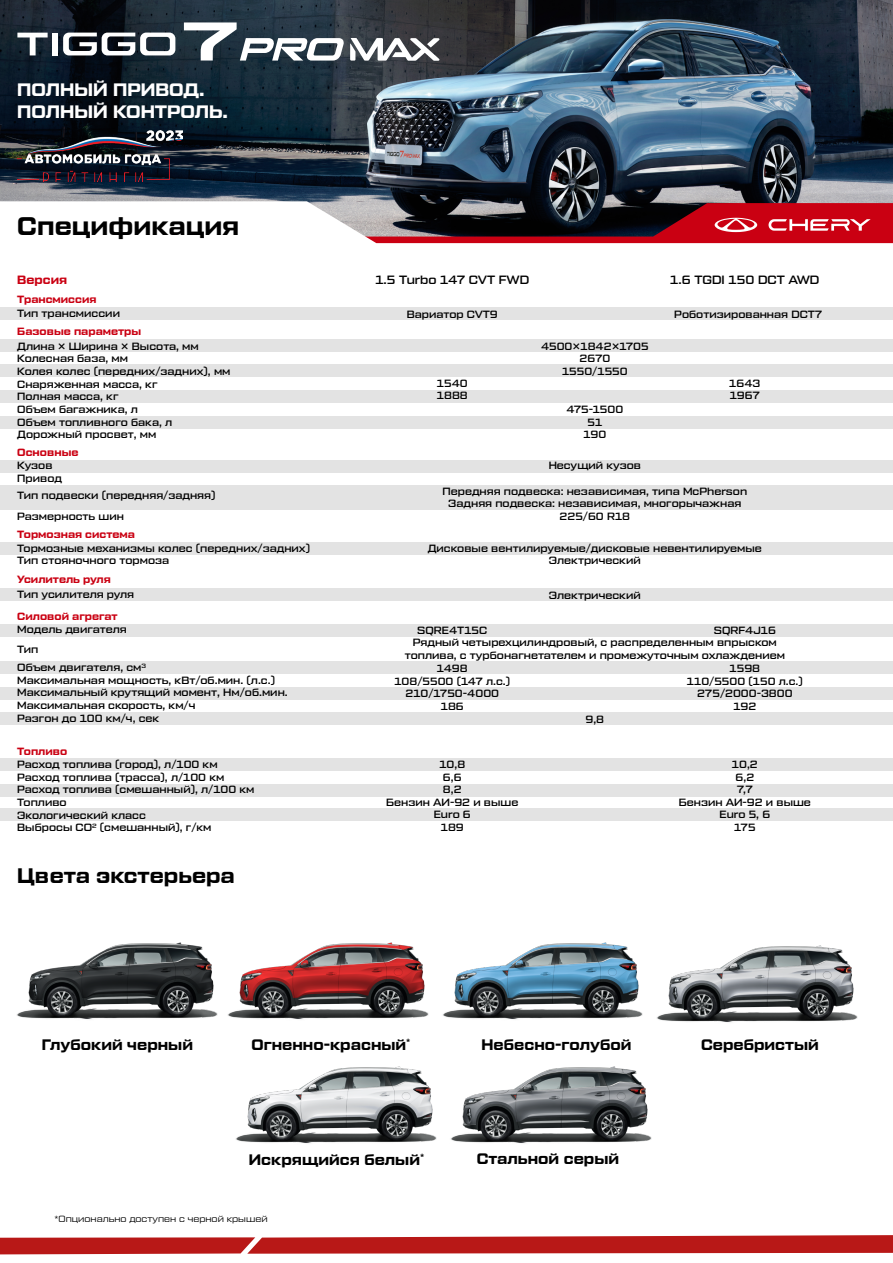
<style>
.page{position:relative;width:893px;height:1263px;background:#fff}
.page>*{position:absolute;margin:0;border:0;box-sizing:border-box;transform-origin:0 0}
.t1{font:25.5px "Tactic Sans Bld";color:#000}
.t2{font:21px "Tactic Sans Bld";color:#000}
.t3{font:18px/21.6px "Tactic Sans Bld";color:#fff}
.t4{font:15.15px "Tactic Sans Bld";color:#000}
.t5{font:500 12px "Tactic Sans";color:#000}
.t6{font:12px "Tactic Sans Bld";color:#ca0012}
.t7{font:500 10.5px/12.6px "Tactic Sans";color:#000;text-align:center}
.t8{font:10.5px "Tactic Sans Bld";color:#ca0012}
.t9{font:9px "Tactic Sans";color:#000}
</style>
<div class="page">
<svg style="left:600px;top:509px;width:293px;height:216px"></svg>
<img style="left:0;top:0;width:893px;height:201px">
<svg style="left:0;top:201px;width:893px;height:2px"></svg>
<div style="left:0;top:542px;width:893px;height:13px;background:#e3e3e3"></div>
<div style="left:0;top:588px;width:893px;height:12px;background:#e3e3e3"></div>
<div style="left:0;top:624px;width:893px;height:13px;background:#e3e3e3"></div>
<div style="left:0;top:661px;width:893px;height:13px;background:#e3e3e3"></div>
<div style="left:0;top:687px;width:893px;height:13px;background:#e3e3e3"></div>
<div style="left:0;top:712px;width:893px;height:12px;background:#e3e3e3"></div>
<div style="left:0;top:758px;width:893px;height:13px;background:#e3e3e3"></div>
<div style="left:0;top:784px;width:893px;height:13px;background:#e3e3e3"></div>
<div style="left:0;top:808px;width:893px;height:13px;background:#e3e3e3"></div>
<svg style="left:0;top:1235px;width:893px;height:19px"></svg>
<img style="left:17px;top:942px;width:201px;height:78px">
<img style="left:228px;top:942px;width:201px;height:78px">
<img style="left:236px;top:1066px;width:201px;height:78px">
<img style="left:451px;top:1066px;width:201px;height:78px">
<img style="left:657px;top:945px;width:201px;height:78px">
<img style="left:443px;top:942px;width:200px;height:78px">
<svg style="left:350px;top:38px;width:89px;height:23px"></svg>
<svg style="left:17px;top:33px;width:31px;height:22px"></svg>
<div style="left:52px;top:33px;width:6px;height:22px;background:#fff"></div>
<svg style="left:63px;top:33px;width:112px;height:22px"></svg>
<svg style="left:184px;top:22px;width:160px;height:39px"></svg>
<div style="left:0;top:339px;width:893px;height:13px;background:#e3e3e3"></div>
<div style="left:0;top:364px;width:893px;height:13px;background:#e3e3e3"></div>
<div style="left:0;top:390px;width:893px;height:13px;background:#e3e3e3"></div>
<div style="left:0;top:416px;width:893px;height:13px;background:#e3e3e3"></div>
<div style="left:0;top:307px;width:893px;height:13px;background:#e3e3e3"></div>
<div style="left:0;top:460px;width:893px;height:13px;background:#e3e3e3"></div>
<div style="left:0;top:485px;width:893px;height:24px;background:#e3e3e3"></div>
<svg style="left:310px;top:203px;width:583px;height:41px"></svg>
<img style="left:17px;top:130px;width:166px;height:52px">
<h3 class="t3" style="left:17px;top:79px;width:212px">ПОЛНЫЙ ПРИВОД.<br>ПОЛНЫЙ КОНТРОЛЬ.</h3>
<h1 class="t1" style="left:17px;top:213px;width:224px">Спецификация</h1>
<p class="t6" style="left:17px;top:274px;width:51px">Версия</p>
<p class="t5" style="left:375px;top:274px;width:155px">1.5 Turbo 147 CVT FWD</p>
<p class="t5" style="left:670px;top:274px;width:151px">1.6 TGDI 150 DCT AWD</p>
<p class="t8" style="left:17px;top:294px;width:81px">Трансмиссия</p>
<p class="t7" style="left:17px;top:340px;width:215px;text-align:left">Длина × Ширина × Высота, мм<br>Колесная база, мм<br>Колея колес (передних/задних), мм<br>Снаряженная масса, кг<br>Полная масса, кг<br>Объем багажника, л<br>Объем топливного бака, л<br>Дорожный просвет, мм</p>
<p class="t7" style="left:541px;top:340px;width:109px">4500×1842×1705<br>2670<br>1550/1550</p>
<p class="t7" style="left:17px;top:308px;width:104px">Тип трансмиссии</p>
<p class="t7" style="left:407px;top:308px;width:93px">Вариатор CVT9</p>
<p class="t7" style="left:674px;top:308px;width:149px">Роботизированная DCT7</p>
<p class="t8" style="left:17px;top:326px;width:125px">Базовые параметры</p>
<p class="t7" style="left:437px;top:377px;width:32px;text-align:left">1540<br>1888</p>
<p class="t7" style="left:729px;top:377px;width:33px;text-align:left">1643<br>1967</p>
<p class="t7" style="left:566px;top:403px;width:58px">475-1500<br>51<br>190</p>
<p class="t8" style="left:17px;top:447px;width:63px">Основные</p>
<p class="t7" style="left:17px;top:459px;width:46px;text-align:left">Кузов<br>Привод</p>
<p class="t7" style="left:17px;top:485px;width:200px;line-height:20.7px;text-align:left">Тип подвески (передняя/задняя)<br>Размерность шин</p>
<p class="t8" style="left:17px;top:528px;width:119px">Тормозная система</p>
<p class="t8" style="left:17px;top:574px;width:95px">Усилитель руля</p>
<p class="t7" style="left:17px;top:542px;width:294px;text-align:left">Тормозные механизмы колес (передних/задних)<br>Тип стояночного тормоза</p>
<p class="t7" style="left:17px;top:588px;width:118px">Тип усилителя руля</p>
<p class="t8" style="left:17px;top:611px;width:102px">Силовой агрегат</p>
<p class="t7" style="left:17px;top:620px;width:130px;line-height:18.9px;text-align:left">Модель двигателя<br>Тип<br>Объем двигателя, см<sup>3</sup></p>
<p class="t7" style="left:17px;top:674px;width:272px;text-align:left">Максимальная мощность, кВт/об.мин. (л.с.)<br>Максимальный крутящий момент, Нм/об.мин.<br>Максимальная скорость, км/ч<br>Разгон до 100 км/ч, сек</p>
<p class="t8" style="left:17px;top:746px;width:52px">Топливо</p>
<p class="t7" style="left:17px;top:758px;width:239px;text-align:left">Расход топлива (город), л/100 км<br>Расход топлива (трасса), л/100 км<br>Расход топлива (смешанный), л/100 км<br>Топливо<br>Экологический класс<br>Выбросы СО<sup>2</sup> (смешанный), г/км</p>
<h2 class="t2" style="left:17px;top:865px;width:219px">Цвета экстерьера</h2>
<p class="t7" style="left:549px;top:459px;width:94px">Несущий кузов</p>
<p class="t7" style="left:443px;top:485px;width:306px">Передняя подвеска: независимая, типа McPherson<br>Задняя подвеска: независимая, многорычажная<br>225/60 R18</p>
<p class="t7" style="left:428px;top:542px;width:336px">Дисковые вентилируемые/дисковые невентилируемые<br>Электрический</p>
<p class="t7" style="left:549px;top:589px;width:93px">Электрический</p>
<p class="t7" style="left:417px;top:624px;width:71px">SQRE4T15C</p>
<p class="t7" style="left:714px;top:624px;width:64px">SQRF4J16</p>
<p class="t7" style="left:405px;top:636px;width:382px">Рядный четырехцилиндровый, с распределенным впрыском топлива, с турбонагнетателем и промежуточным охлаждением</p>
<p class="t7" style="left:394px;top:662px;width:117px">1498<br>108/5500 (147 л.с.)<br>210/1750-4000<br>186</p>
<p class="t7" style="left:687px;top:662px;width:117px">1598<br>110/5500 (150 л.с.)<br>275/2000-3800<br>192</p>
<p class="t7" style="left:585px;top:713px;width:20px">9,8</p>
<p class="t7" style="left:386px;top:758px;width:134px">10,8<br>6,6<br>8,2<br>Бензин АИ-92 и выше<br>Euro 6<br>189</p>
<p class="t7" style="left:679px;top:758px;width:134px">10,2<br>6,2<br>7,7<br>Бензин АИ-92 и выше<br>Euro 5, 6<br>175</p>
<h3 class="t4" style="left:42px;top:1036px;width:153px">Глубокий черный</h3>
<h3 class="t4" style="left:252px;top:1036px;width:160px">Огненно-красный<sup>*</sup></h3>
<h3 class="t4" style="left:482px;top:1036px;width:152px">Небесно-голубой</h3>
<h3 class="t4" style="left:701px;top:1037px;width:119px">Серебристый</h3>
<h3 class="t4" style="left:249px;top:1152px;width:177px">Искрящийся белый<sup>*</sup></h3>
<h3 class="t4" style="left:477px;top:1151px;width:144px">Стальной серый</h3>
<p class="t9" style="left:55px;top:1214px;width:215px">*Опционально доступен с черной крышей</p>
</div>
